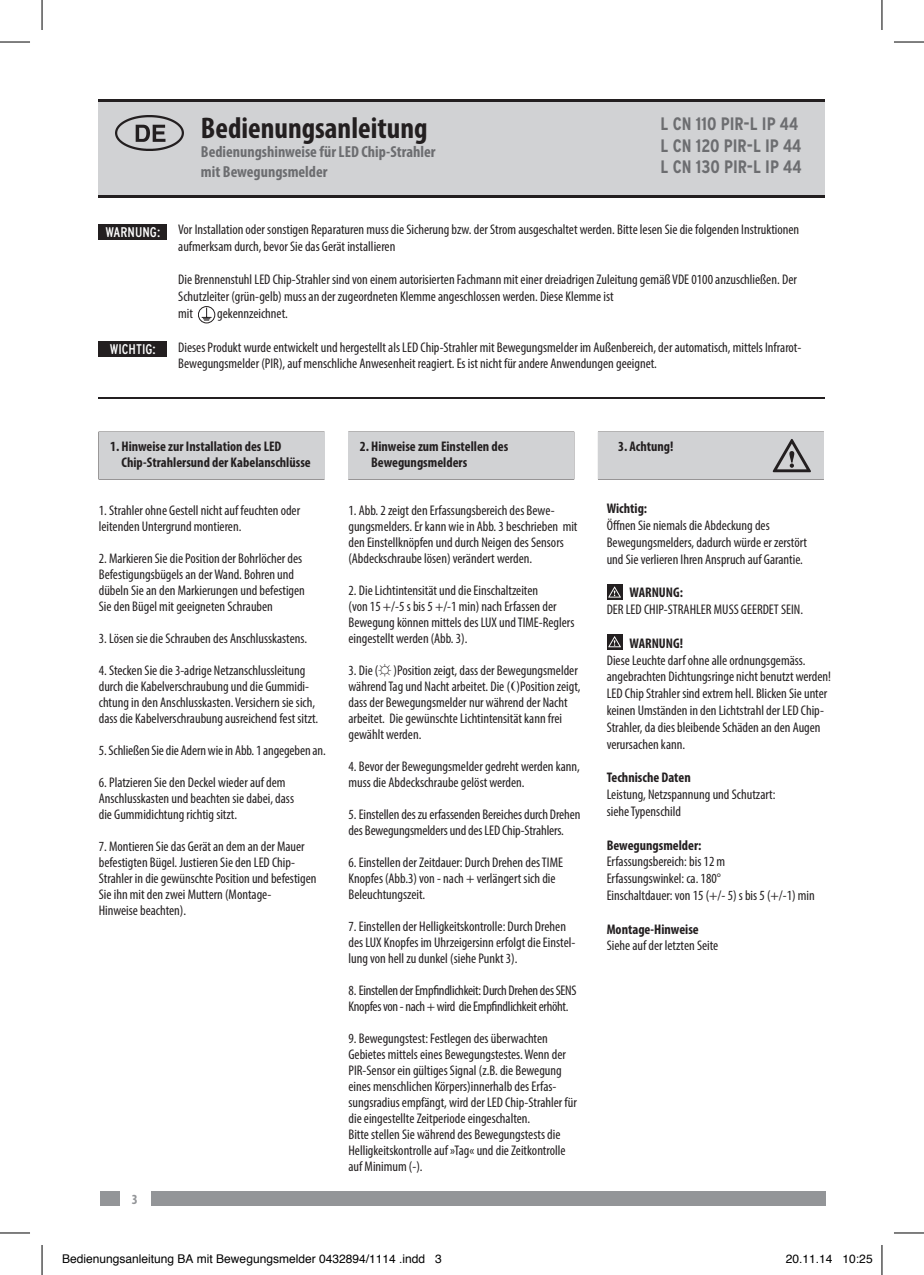
<style>
.page{position:relative;width:924px;height:1275px;background:#fff}
.page>*{position:absolute;margin:0;border:0;box-sizing:border-box;transform-origin:0 0}
.t1{font:700 condensed 30px "Myriad Pro";color:#231f20}
.t2{font:700 condensed 18px/21.6px "Interstate";color:#6c6d70}
.t3{font:700 condensed 16px/19.2px "Myriad Pro";color:#6c6d70}
.t4{font:condensed 14px/16px "Myriad Pro";color:#231f20}
.t5{font:700 condensed 14px/16px "Myriad Pro";color:#231f20}
.t6{font:condensed 14px/16px "Myriad Pro";letter-spacing:-.02em;color:#231f20}
.t7{font:condensed 14px "Interstate";color:#fff}
.t8{font:700 condensed 14px "Myriad Pro";color:#939598}
.t9{font:12px "Helvetica";color:#000}
.s1{font-family:"Arial";font-stretch:normal}
</style>
<div class="page">
<div style="left:99px;top:101px;width:725px;height:97px;background:#d1d2d4"></div>
<hr style="left:99px;top:99px;width:725px;height:3px;background:#231f20">
<hr style="left:99px;top:195px;width:725px;height:3px;background:#231f20">
<div style="left:151px;top:1191px;width:674px;height:14px;background:#939598"></div>
<div style="left:100px;top:1191px;width:20px;height:14px;background:#939598"></div>
<div style="left:348px;top:432px;width:225px;height:47px;background:#d1d2d4"></div>
<div style="left:598px;top:432px;width:225px;height:47px;background:#d1d2d4"></div>
<div style="left:99px;top:432px;width:225px;height:47px;background:#d1d2d4"></div>
<div style="left:99px;top:225px;width:68px;height:15px;background:#231f20"></div>
<div style="left:99px;top:341px;width:68px;height:15px;background:#231f20"></div>
<hr style="left:99px;top:398px;width:725px;height:1px;background:#231f20">
<img style="left:116px;top:116px;width:68px;height:35px">
<svg style="left:772px;top:439px;width:38px;height:33px"></svg>
<svg style="left:607px;top:584px;width:15px;height:16px"></svg>
<svg style="left:608px;top:586px;width:12px;height:11px"></svg>
<svg style="left:607px;top:634px;width:15px;height:15px"></svg>
<svg style="left:608px;top:636px;width:12px;height:11px"></svg>
<svg style="left:198px;top:306px;width:17px;height:17px"></svg>
<hr style="left:0;top:42px;width:30px;height:1px;background:#000">
<hr style="left:893px;top:42px;width:30px;height:1px;background:#000">
<hr style="left:0;top:1232px;width:30px;height:1px;background:#000">
<hr style="left:893px;top:1232px;width:30px;height:1px;background:#000">
<hr style="left:42px;top:0;width:1px;height:30px;background:#000">
<hr style="left:42px;top:1245px;width:1px;height:30px;background:#000">
<hr style="left:881px;top:0;width:1px;height:30px;background:#000">
<hr style="left:881px;top:1245px;width:1px;height:30px;background:#000">
<p class="t7" style="left:105px;top:225px;width:56px">WARNUNG:</p>
<p class="t7" style="left:110px;top:341px;width:48px">WICHTIG:</p>
<h1 class="t1" style="left:201px;top:109px;width:228px">Bedienungsanleitung</h1>
<p class="t3" style="left:201px;top:142px;width:236px">Bedienungshinweise für LED Chip-Strahler mit Bewegungsmelder</p>
<p class="t2" style="left:660px;top:113px;width:142px">L CN 110 PIR-L IP 44<br>L CN 120 PIR-L IP 44<br>L CN 130 PIR-L IP 44</p>
<p class="t4" style="left:178px;top:221px;width:622px;line-height:16.8px">Vor Installation oder sonstigen Reparaturen muss die Sicherung bzw. der Strom ausgeschaltet werden. Bitte lesen Sie die folgenden Instruktionen aufmerksam durch, bevor Sie das Gerät installieren</p>
<p class="t4" style="left:178px;top:271px;width:620px;line-height:16.8px">Die Brennenstuhl LED Chip-Strahler sind von einem autorisierten Fachmann mit einer dreiadrigen Zuleitung gemäß VDE 0100 anzuschließen. Der<br>Schutzleiter (grün-gelb) muss an der zugeordneten Klemme angeschlossen werden. Diese Klemme ist<br>mit</p>
<p class="t4" style="left:217px;top:305px;width:72px">gekennzeichnet.</p>
<p class="t4" style="left:178px;top:338px;width:624px;line-height:16.8px">Dieses Produkt wurde entwickelt und hergestellt als LED Chip-Strahler mit Bewegungsmelder im Außenbereich, der automatisch, mittels Infrarot-<br>Bewegungsmelder (PIR), auf menschliche Anwesenheit reagiert. Es ist nicht für andere Anwendungen geeignet.</p>
<p class="t5" style="left:121px;top:438px;width:191px;text-indent:-11px">1. Hinweise zur Installation des LED<br>Chip-Strahlersund der Kabelanschlüsse</p>
<p class="t4" style="left:99px;top:502px;width:203px">1. Strahler ohne Gestell nicht auf feuchten oder leitenden Untergrund montieren.</p>
<p class="t4" style="left:99px;top:550px;width:207px">2. Markieren Sie die Position der Bohrlöcher des Befestigungsbügels an der Wand. Bohren und dübeln Sie an den Markierungen und befestigen Sie den Bügel mit geeigneten Schrauben</p>
<p class="t4" style="left:99px;top:630px;width:210px">3. Lösen sie die Schrauben des Anschlusskastens.</p>
<p class="t4" style="left:99px;top:662px;width:221px">4. Stecken Sie die 3-adrige Netzanschlussleitung durch die Kabelverschraubung und die Gummidi&shy;chtung in den Anschlusskasten. Versichern sie sich, dass die Kabelverschraubung ausreichend fest sitzt.</p>
<p class="t4" style="left:99px;top:742px;width:228px">5. Schließen Sie die Adern wie in Abb. 1 angegeben an.</p>
<p class="t4" style="left:99px;top:774px;width:197px">6. Platzieren Sie den Deckel wieder auf dem<br>Anschlusskasten und beachten sie dabei, dass die Gummidichtung richtig sitzt.</p>
<p class="t4" style="left:99px;top:838px;width:219px">7. Montieren Sie das Gerät an dem an der Mauer befestigten Bügel. Justieren Sie den LED Chip-Strahler in die gewünschte Position und befestigen Sie ihn mit den zwei Muttern (Montage-<br>Hinweise beachten).</p>
<p class="t8" style="left:132px;top:1190px;width:7px">3</p>
<p class="t5" style="left:371px;top:438px;width:138px;text-indent:-11px">2. Hinweise zum Einstellen des<br>Bewegungsmelders</p>
<p class="t4" style="left:348px;top:502px;width:230px">1. Abb. 2 zeigt den Erfassungsbereich des Bewe&shy;gungsmelders. Er kann wie in Abb. 3 beschrieben mit den Einstellknöpfen und durch Neigen des Sensors (Abdeckschraube lösen) verändert werden.</p>
<p class="t4" style="left:348px;top:582px;width:227px">2. Die Lichtintensität und die Einschaltzeiten<br>(von 15 +/-5 s bis 5 +/-1 min) nach Erfassen der Bewegung können mittels des LUX und TIME-Reglers eingestellt werden (Abb. 3).</p>
<p class="t4" style="left:348px;top:662px;width:233px">3. Die (<span class="s1">☼</span> )Position zeigt, dass der Bewegungsmelder während Tag und Nacht arbeitet. Die ( )Position zeigt, dass der Bewegungsmelder nur während der Nacht arbeitet. Die gewünschte Lichtintensität kann frei gewählt werden.</p>
<p class="t4" style="left:348px;top:758px;width:233px">4. Bevor der Bewegungsmelder gedreht werden kann, muss die Abdeckschraube gelöst werden.</p>
<p class="t4" style="left:348px;top:806px;width:233px">5. Einstellen des zu erfassenden Bereiches durch Drehen des Bewegungsmelders und des LED Chip-Strahlers.</p>
<p class="t4" style="left:348px;top:854px;width:216px">6. Einstellen der Zeitdauer: Durch Drehen des TIME<br>Knopfes (Abb.3) von - nach + verlängert sich die<br>Beleuchtungszeit.</p>
<p class="t4" style="left:348px;top:918px;width:228px">7. Einstellen der Helligkeitskontrolle: Durch Drehen des LUX Knopfes im Uhrzeigersinn erfolgt die Einstel&shy;lung von hell zu dunkel (siehe Punkt 3).</p>
<p class="t6" style="left:348px;top:982px;width:229px">8. Einstellen der Empfindlichkeit: Durch Drehen des SENS<br>Knopfes von - nach + wird die Empfindlichkeit erhöht.</p>
<p class="t4" style="left:348px;top:1030px;width:230px">9. Bewegungstest: Festlegen des überwachten Gebietes mittels eines Bewegungstestes. Wenn der PIR-Sensor ein gültiges Signal (z.B. die Bewegung eines menschlichen Körpers)innerhalb des Erfas&shy;sungsradius empfängt, wird der LED Chip-Strahler für die eingestellte Zeitperiode eingeschalten.<br>Bitte stellen Sie während des Bewegungstests die Helligkeitskontrolle auf »Tag« und die Zeitkontrolle auf Minimum (-).</p>
<p class="t5" style="left:617px;top:438px;width:57px">3. Achtung!</p>
<p class="t5" style="left:606px;top:500px;width:42px">Wichtig:</p>
<p class="t4" style="left:606px;top:517px;width:202px;line-height:16.8px">Öffnen Sie niemals die Abdeckung des<br>Bewegungsmelders, dadurch würde er zerstört und Sie verlieren Ihren Anspruch auf Garantie.</p>
<p class="t5" style="left:629px;top:584px;width:55px">WARNUNG:</p>
<p class="t4" style="left:606px;top:601px;width:198px">DER LED CHIP-STRAHLER MUSS GEERDET SEIN.</p>
<p class="t5" style="left:629px;top:635px;width:55px">WARNUNG!</p>
<p class="t4" style="left:606px;top:651px;width:226px;line-height:16.8px">Diese Leuchte darf ohne alle ordnungsgemäss. angebrachten Dichtungsringe nicht benutzt werden!<br>LED Chip Strahler sind extrem hell. Blicken Sie unter keinen Umständen in den Lichtstrahl der LED Chip-Strahler, da dies bleibende Schäden an den Augen verursachen kann.</p>
<p class="t5" style="left:606px;top:769px;width:86px">Technische Daten</p>
<p class="t4" style="left:606px;top:786px;width:170px;line-height:16.8px">Leistung, Netzspannung und Schutzart: siehe Typenschild</p>
<p class="t5" style="left:606px;top:836px;width:96px">Bewegungsmelder:</p>
<p class="t4" style="left:606px;top:853px;width:209px;line-height:16.8px">Erfassungsbereich: bis 12 m<br>Erfassungswinkel: ca. 180°<br>Einschaltdauer: von 15 (+/- 5) s bis 5 (+/-1) min</p>
<p class="t5" style="left:606px;top:920px;width:93px">Montage-Hinweise</p>
<p class="t4" style="left:606px;top:937px;width:113px">Siehe auf der letzten Seite</p>
<p class="t9" style="left:62px;top:1249px;width:381px">Bedienungsanleitung BA mit Bewegungsmelder 0432894/1114 .indd 3</p>
<p class="t9" style="left:785px;top:1249px;width:88px">20.11.14 10:25</p>
</div>
